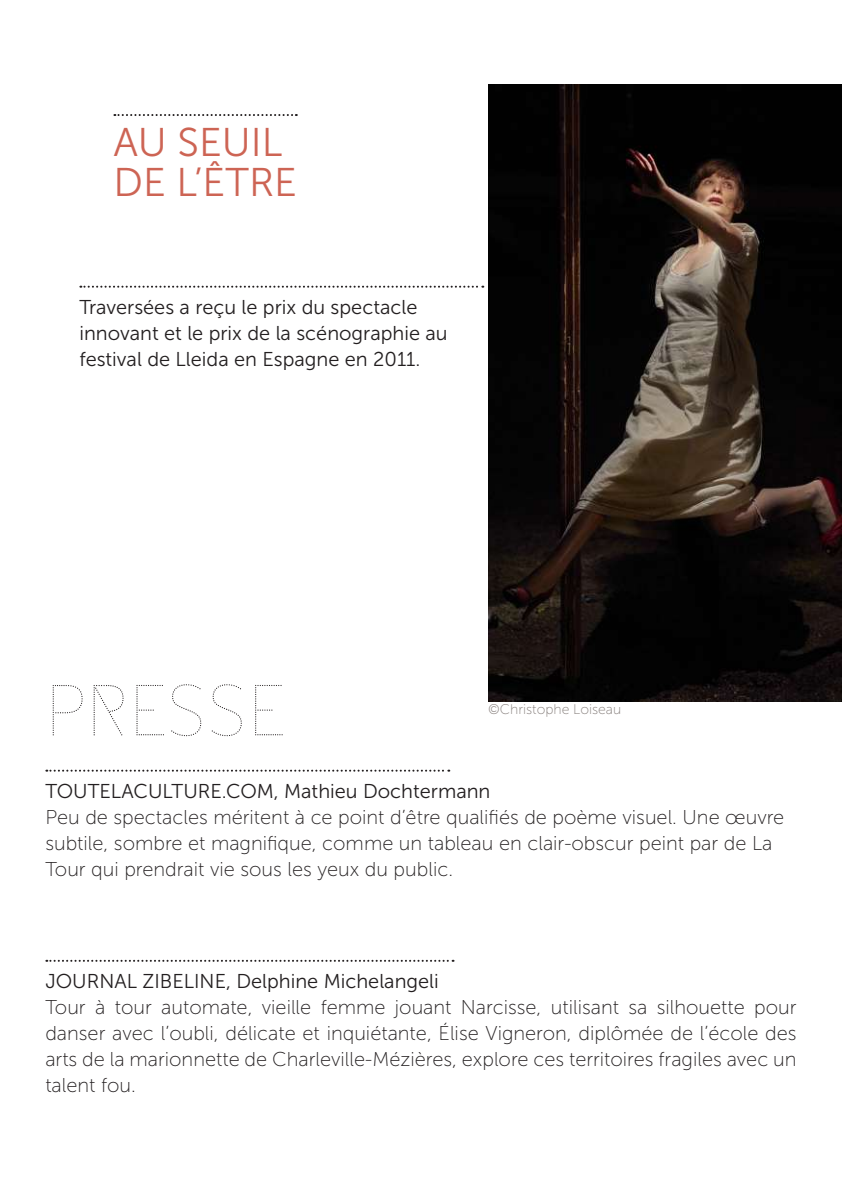
<style>
.page{position:relative;width:842px;height:1191px;background:#fff}
.page>*{position:absolute;margin:0;border:0;box-sizing:border-box;transform-origin:0 0}
.t1{font:500 72px "LENTROUVERT";color:#231f20}
.t2{font:40px/40px "Museo Sans 300";color:#cd6454}
.t3{font:20px/26px "Museo Sans 100";color:#231f20}
.t4{font:20px/26px "Museo Sans 300";color:#231f20}
.t5{font:14px "Museo Sans 100";color:#867f7c}
</style>
<div class="page">
<img style="left:488px;top:84px;width:354px;height:617px">
<svg style="left:46px;top:769px;width:403px;height:2px"></svg>
<svg style="left:114px;top:114px;width:183px;height:2px"></svg>
<svg style="left:46px;top:959px;width:408px;height:2px"></svg>
<svg style="left:80px;top:286px;width:403px;height:2px"></svg>
<h2 class="t2" style="left:113px;top:123px;width:185px">AU SEUIL<br>DE L’ÊTRE</h2>
<p class="t4" style="left:79px;top:294px;width:370px">Traversées a reçu le prix du spectacle innovant et le prix de la scénographie au festival de Lleida en Espagne en 2011.</p>
<h1 class="t1" style="left:45px;top:672px;width:241px">PRESSE</h1>
<p class="t5" style="left:488px;top:702px;width:135px">©Christophe Loiseau</p>
<p class="t4" style="left:45px;top:778px;width:447px">TOUTELACULTURE.COM, Mathieu Dochtermann</p>
<p class="t3" style="left:45px;top:804px;width:740px">Peu de spectacles méritent à ce point d’être qualifiés de poème visuel. Une œuvre subtile, sombre et magnifique, comme un tableau en clair-obscur peint par de La<br>Tour qui prendrait vie sous les yeux du public.</p>
<p class="t4" style="left:45px;top:968px;width:395px">JOURNAL ZIBELINE, Delphine Michelangeli</p>
<p class="t3" style="left:45px;top:994px;width:753px;text-align:justify">Tour à tour automate, vieille femme jouant Narcisse, utilisant sa silhouette pour danser avec l’oubli, délicate et inquiétante, Élise Vigneron, diplômée de l’école des arts de la marionnette de Charleville-Mézières, explore ces territoires fragiles avec un talent fou.</p>
</div>
